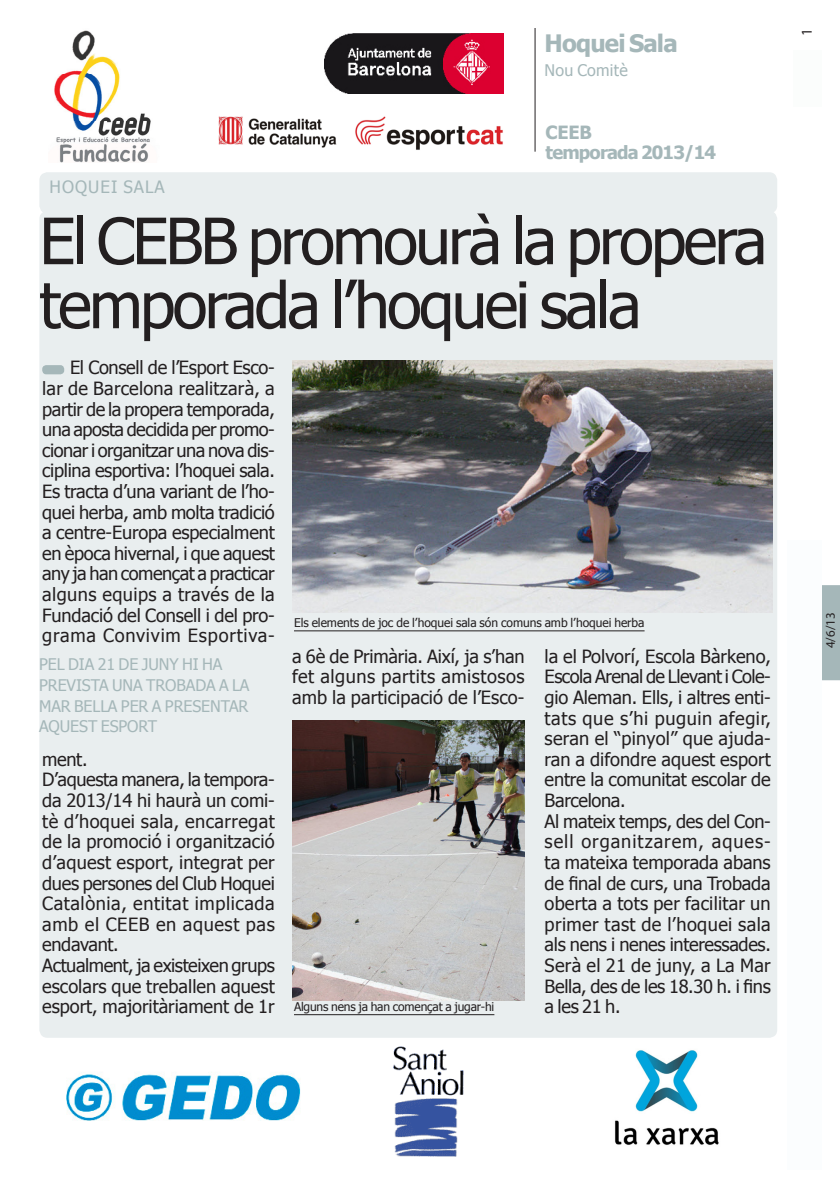
<style>
.page{position:relative;width:840px;height:1191px;background:#fff}
.page>*{position:absolute;margin:0;border:0;box-sizing:border-box;transform-origin:0 0}
.totc_TITULAR-noti-31{font:64px/64px "Tahoma";letter-spacing:-.045em;color:#231f20}
.t1{font:700 24px "Tahoma";letter-spacing:-.035em;color:#a5b7b9}
.totc_TEXT_BASE{font:18.2px/20.6px "Tahoma";color:#231f20;text-align:justify}
.t2{font:700 18.2px "Tahoma";letter-spacing:-.045em;color:#a5b7b9}
.totc_EPÍGRAF{font:17px "Tahoma";letter-spacing:.065em;color:#a5b7b9}
.totc_EPÍGRAF-2{font:16px/20.6px "Tahoma";letter-spacing:-.005em;color:#a5b7b9}
.totc_EPÍGRAF-3{font:16px "Tahoma";letter-spacing:.015em;color:#a5b7b9}
.t3{font:15px "Myriad Pro";color:#231f20}
.totc_FRASE_noti-càrr{font:13px "Myriad Pro";color:#231f20}
.totc_PEU_FOTO{font:12px "Tahoma";letter-spacing:-.005em;color:#231f20}
</style>
<div class="page">
<div style="left:822px;top:585px;width:17px;height:95px;background:#a5b7b9"></div>
<div style="left:39px;top:211px;width:737px;height:826px;background:#e9eeef;border-radius:8px"></div>
<div style="left:42px;top:365px;width:22px;height:9px;background:#a5b7b9;border-radius:4px"></div>
<div style="left:39px;top:172px;width:737px;height:41px;background:#e9eeef;border-radius:8px"></div>
<img style="left:292px;top:360px;width:480px;height:252px">
<hr style="left:294px;top:630px;width:350px;height:1px;background:#231f20">
<hr style="left:534px;top:28px;width:1px;height:124px;background:#231f20">
<div style="left:787px;top:540px;width:34px;height:629px;background:#fbfdfe"></div>
<div style="left:793px;top:50px;width:28px;height:57px;background:#fbfdfc"></div>
<img style="left:324px;top:33px;width:178px;height:60px">
<img style="left:66px;top:1072px;width:235px;height:49px">
<img style="left:615px;top:1050px;width:104px;height:95px">
<img style="left:393px;top:1046px;width:71px;height:111px">
<img style="left:218px;top:116px;width:285px;height:34px">
<img style="left:54px;top:30px;width:97px;height:132px">
<img style="left:292px;top:720px;width:232px;height:280px">
<hr style="left:294px;top:1014px;width:200px;height:1px;background:#231f20">
<p class="t1" style="left:544px;top:27px;width:135px">Hoquei Sala</p>
<p class="totc_EPÍGRAF-3" style="left:544px;top:60px;width:85px">Nou Comitè</p>
<p class="totc_EPÍGRAF" style="left:49px;top:176px;width:117px">HOQUEI SALA</p>
<p class="t2" style="left:545px;top:119px;width:48px">CEEB</p>
<p class="t2" style="left:545px;top:140px;width:172px">temporada 2013/14</p>
<p class="totc_TITULAR-noti-31" style="left:39px;top:206px;width:729px">El CEBB promourà la propera temporada l’hoquei sala</p>
<p class="totc_TEXT_BASE" style="left:42px;top:356px;width:234px;text-indent:28px">El Consell de l’Esport Esco&shy;lar de Barcelona realitzarà, a partir de la propera temporada, una aposta decidida per promo&shy;cionar i organitzar una nova dis&shy;ciplina esportiva: l’hoquei sala.<br>Es tracta d’una variant de l’ho&shy;quei herba, amb molta tradició a centre-Europa especialment en època hivernal, i que aquest any ja han començat a practicar alguns equips a través de la Fundació del Consell i del pro&shy;grama Convivim Esportiva-</p>
<p class="totc_EPÍGRAF-2" style="left:39px;top:653px;width:212px">PEL DIA 21 DE JUNY HI HA<br>PREVISTA UNA TROBADA A LA<br>MAR BELLA PER A PRESENTAR<br>AQUEST ESPORT</p>
<p class="totc_TEXT_BASE" style="left:42px;top:748px;width:47px">ment.</p>
<p class="totc_TEXT_BASE" style="left:42px;top:768px;width:234px">D’aquesta manera, la tempora&shy;da 2013/14 hi haurà un comi&shy;tè d’hoquei sala, encarregat de la promoció i organització d’aquest esport, integrat per dues persones del Club Hoquei Catalònia, entitat implicada amb el CEEB en aquest pas endavant.</p>
<p class="totc_TEXT_BASE" style="left:42px;top:954px;width:234px">Actualment, ja existeixen grups escolars que treballen aquest esport, majoritàriament de 1r</p>
<p class="totc_PEU_FOTO" style="left:294px;top:614px;width:352px">Els elements de joc de l’hoquei sala són comuns amb l’hoquei herba</p>
<p class="totc_TEXT_BASE" style="left:292px;top:645px;width:234px">a 6è de Primària. Així, ja s’han fet alguns partits amistosos amb la participació de l’Esco-</p>
<p class="totc_TEXT_BASE" style="left:544px;top:645px;width:228px">la el Polvorí, Escola Bàrkeno, Escola Arenal de Llevant i Cole&shy;gio Aleman. Ells, i altres enti&shy;tats que s’hi puguin afegir, seran el “pinyol” que ajuda&shy;ran a difondre aquest esport entre la comunitat escolar de Barcelona.</p>
<p class="totc_TEXT_BASE" style="left:544px;top:810px;width:228px">Al mateix temps, des del Con&shy;sell organitzarem, aques&shy;ta mateixa temporada abans de final de curs, una Trobada oberta a tots per facilitar un primer tast de l’hoquei sala als nens i nenes interessades.<br>Serà el 21 de juny, a La Mar Bella, des de les 18.30 h. i fins</p>
<p class="totc_PEU_FOTO" style="left:294px;top:998px;width:202px">Alguns nens ja han començat a jugar-hi</p>
<p class="totc_TEXT_BASE" style="left:544px;top:995px;width:77px">a les 21 h.</p>
<p class="t3" style="left:797px;top:36px;width:9px;rotate:-90deg">1</p>
<p class="totc_FRASE_noti-càrr" style="left:822px;top:648px;width:38px;rotate:-90deg">4/6/13</p>
</div>
